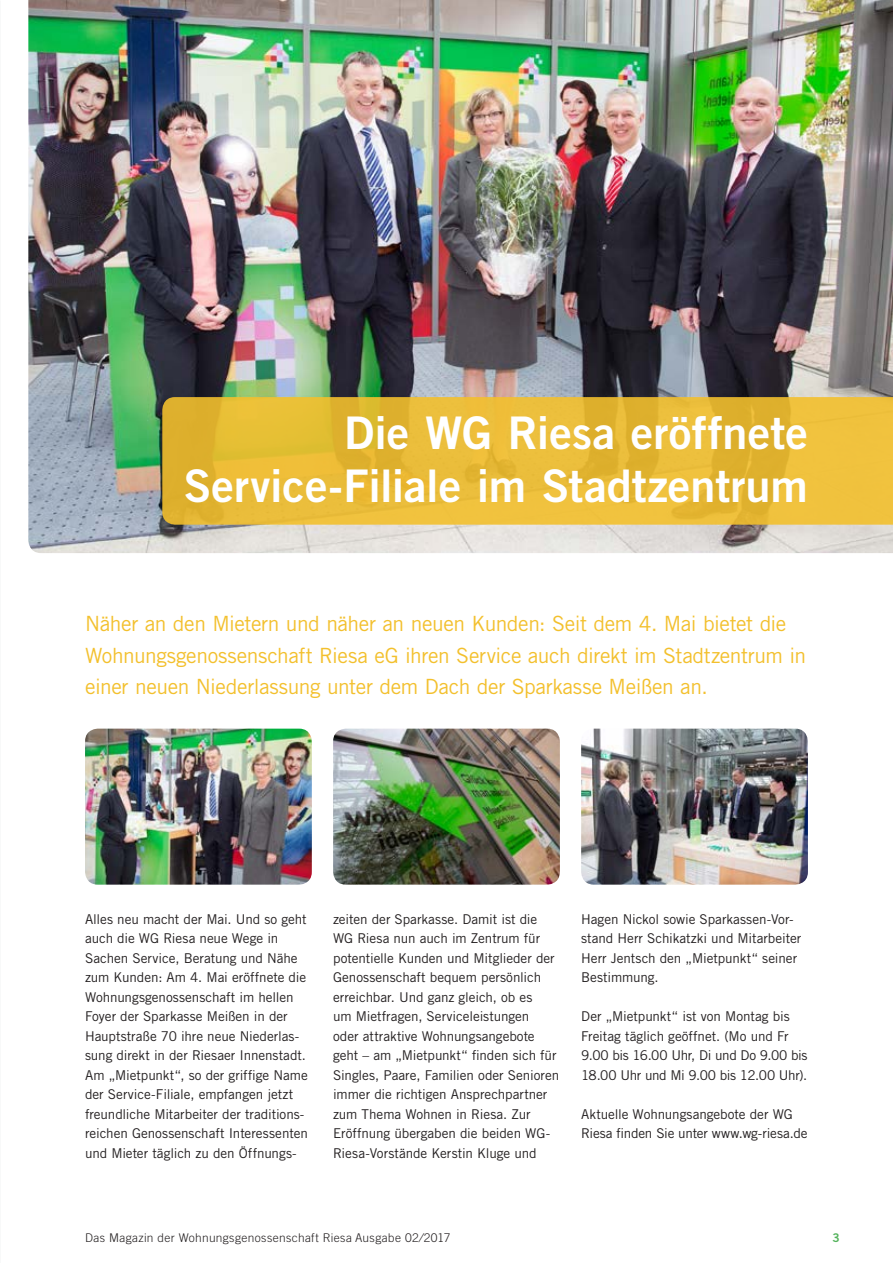
<style>
.page{position:relative;width:893px;height:1263px;background:#fff}
.page>*{position:absolute;margin:0;border:0;box-sizing:border-box;transform-origin:0 0}
.Headline_rechtsbündi{font:45px "Trade Gothic LT Std Bd 2";color:#fff}
.t1{font:21px/31.5px "Trade Gothic LT Std";letter-spacing:-.02em;color:#f3c02d}
.Fließtext{font:13.5px/19.5px "Trade Gothic LT Std";letter-spacing:-.005em;color:#231f20}
.t2{font:300 12px "Trade Gothic LT Std";letter-spacing:.025em;color:#231f20}
.t3{font:12px "Trade Gothic LT Std Bd 2";color:#54b35c}
</style>
<div class="page">
<img style="left:28px;top:0;width:865px;height:553px">
<svg style="left:162px;top:397px;width:731px;height:128px;background:#e7ba37"></svg>
<img style="left:85px;top:729px;width:227px;height:156px">
<img style="left:581px;top:729px;width:227px;height:156px">
<img style="left:333px;top:729px;width:227px;height:156px">
<p class="Headline_rechtsbündi" style="left:344px;top:405px;width:465px">Die WG Riesa eröffnete</p>
<p class="Headline_rechtsbündi" style="left:184px;top:458px;width:625px">Service-Filiale im Stadtzentrum</p>
<h2 class="t1" style="left:85px;top:608px;width:722px">Näher an den Mietern und näher an neuen Kunden: Seit dem 4. Mai bietet die<br>Wohnungsgenossenschaft Riesa eG ihren Service auch direkt im Stadtzentrum in einer neuen Niederlassung unter dem Dach der Sparkasse Meißen an.</h2>
<p class="Fließtext" style="left:85px;top:909px;width:224px">Alles neu macht der Mai. Und so geht auch die WG Riesa neue Wege in Sachen Service, Beratung und Nähe zum Kunden: Am 4. Mai eröffnete die Wohnungsgenossenschaft im hellen Foyer der Sparkasse Meißen in der Hauptstraße 70 ihre neue Niederlas&shy;sung direkt in der Riesaer Innenstadt.<br>Am „Mietpunkt“, so der griffige Name der Service-Filiale, empfangen jetzt freundliche Mitarbeiter der traditions&shy;reichen Genossenschaft Interessenten und Mieter täglich zu den Öffnungs-</p>
<p class="Fließtext" style="left:333px;top:909px;width:228px">zeiten der Sparkasse. Damit ist die WG Riesa nun auch im Zentrum für potentielle Kunden und Mitglieder der Genossenschaft bequem persönlich erreichbar. Und ganz gleich, ob es<br>um Mietfragen, Serviceleistungen<br>oder attraktive Wohnungsangebote geht – am „Mietpunkt“ finden sich für Singles, Paare, Familien oder Senioren immer die richtigen Ansprechpartner zum Thema Wohnen in Riesa. Zur Eröffnung übergaben die beiden WG-Riesa-Vorstände Kerstin Kluge und</p>
<p class="Fließtext" style="left:581px;top:909px;width:222px">Hagen Nickol sowie Sparkassen-Vor&shy;stand Herr Schikatzki und Mitarbeiter<br>Herr Jentsch den „Mietpunkt“ seiner<br>Bestimmung.</p>
<p class="Fließtext" style="left:581px;top:1006px;width:228px">Der „Mietpunkt“ ist von Montag bis Freitag täglich geöffnet. (Mo und Fr 9.00 bis 16.00 Uhr, Di und Do 9.00 bis 18.00 Uhr und Mi 9.00 bis 12.00 Uhr).</p>
<p class="Fließtext" style="left:581px;top:1104px;width:228px">Aktuelle Wohnungsangebote der WG<br>Riesa finden Sie unter www.wg-riesa.de</p>
<p class="t2" style="left:85px;top:1230px;width:367px">Das Magazin der Wohnungsgenossenschaft Riesa Ausgabe 02 ⁄2017</p>
<p class="t3" style="left:832px;top:1230px;width:9px">3</p>
</div>
